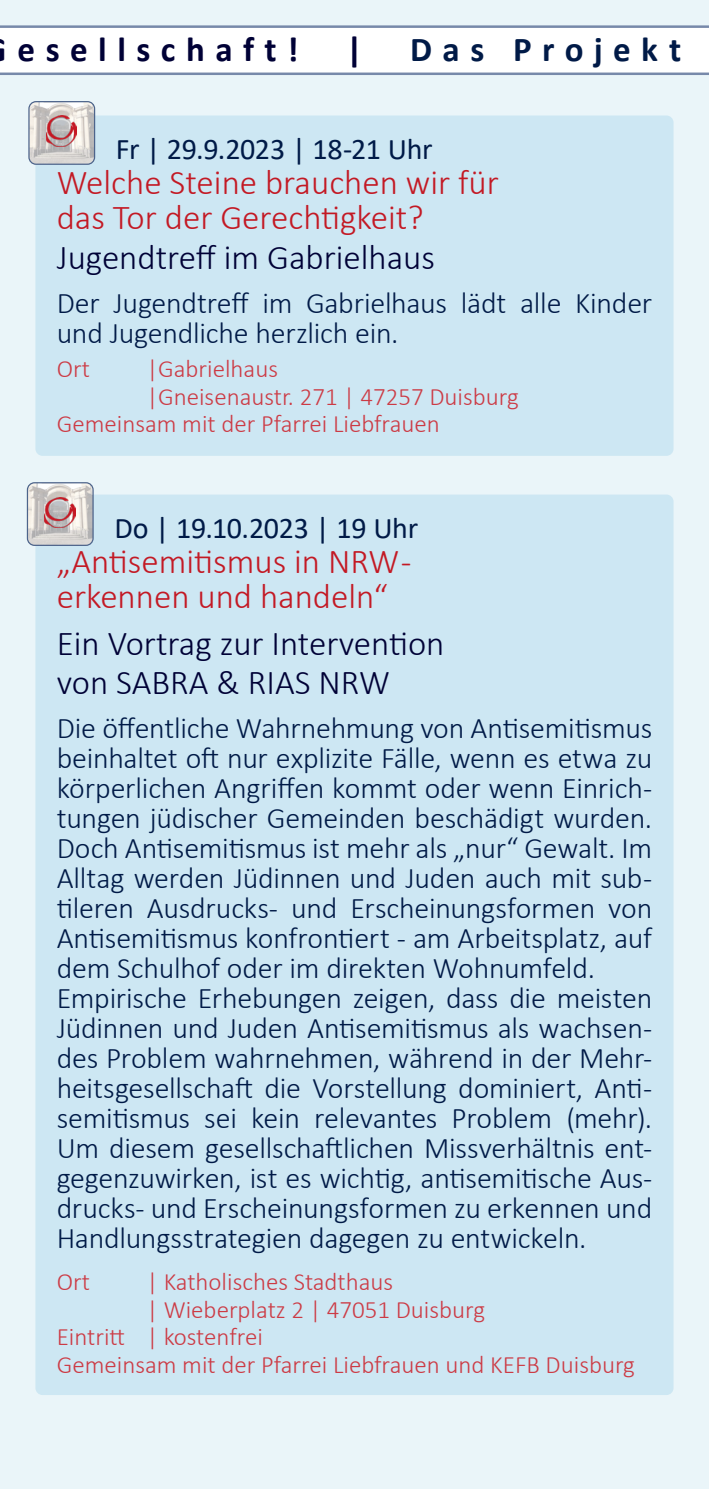
<style>
.page{position:relative;width:709px;height:1489px;background:#fff}
.page>*{position:absolute;margin:0;border:0;box-sizing:border-box;transform-origin:0 0}
.Rundbrief_Titel{font:300 35px "Calibri";color:#c31924}
.Rundbrief_Referent{font:300 35px "Calibri";color:#000136}
.Rückblick_Überschrif{font:300 35px "Calibri";color:#c31924}
.t1{font:700 35px "Calibri";letter-spacing:.3em;color:#000136}
.t2{font:700 35px "Calibri";letter-spacing:.3em;color:#001a47}
.Rundbrief_Text_mehr{font:300 30px/30px "Calibri";letter-spacing:-.01em;color:#001a47;text-align:justify}
.Rundbrief_Datum{font:30px "Calibri";letter-spacing:-.01em;color:#001a47}
.Rundbrief_Inf_klein{font:300 25px "Calibri";color:#cc3b45}
</style>
<div class="page">
<div style="left:0;top:0;width:709px;height:1488px;background:#eaf5f9"></div>
<svg style="left:0;top:25px;width:709px;height:50px;background:#f1f3f6"></svg>
<div style="left:35px;top:115px;width:638px;height:341px;background:#cde7f3;border-radius:7px"></div>
<img style="left:30px;top:102px;width:64px;height:62px">
<div style="left:28px;top:101px;width:67px;height:64px;border:1px solid #4d648b;border-radius:7px"></div>
<img style="left:46px;top:116px;width:31px;height:31px">
<div style="left:35px;top:494px;width:638px;height:900px;background:#cde7f3;border-radius:7px"></div>
<img style="left:28px;top:483px;width:64px;height:62px">
<div style="left:27px;top:482px;width:67px;height:64px;border:1px solid #4d648b;border-radius:7px"></div>
<img style="left:45px;top:497px;width:30px;height:31px">
<p class="t1" style="left:18px;top:25px;width:282px">esellschaft!</p>
<p class="t1" style="left:346px;top:25px;width:18px">|</p>
<p class="t2" style="left:410px;top:25px;width:273px">Das Projekt</p>
<p class="Rundbrief_Datum" style="left:116px;top:128px;width:318px">Fr | 29.9.2023 | 18-21 Uhr</p>
<p class="Rundbrief_Titel" style="left:57px;top:161px;width:443px">Welche Steine brauchen wir für</p>
<p class="Rundbrief_Titel" style="left:57px;top:196px;width:368px">das Tor der Gerechtigkeit?</p>
<p class="Rundbrief_Referent" style="left:57px;top:235px;width:380px">Jugendtreff im Gabrielhaus</p>
<p class="Rundbrief_Text_mehr" style="left:57px;top:287px;width:597px">Der Jugendtreff im Gabrielhaus lädt alle Kinder und Jugendliche herzlich ein.</p>
<p class="Rundbrief_Inf_klein" style="left:57px;top:353px;width:35px">Ort</p>
<p class="Rundbrief_Inf_klein" style="left:147px;top:353px;width:133px">|Gabrielhaus</p>
<p class="Rundbrief_Inf_klein" style="left:147px;top:381px;width:373px">|Gneisenaustr. 271 | 47257 Duisburg</p>
<p class="Rundbrief_Inf_klein" style="left:57px;top:408px;width:385px">Gemeinsam mit der Pfarrei Liebfrauen</p>
<p class="Rundbrief_Datum" style="left:114px;top:507px;width:305px">Do | 19.10.2023 | 19 Uhr</p>
<p class="Rundbrief_Titel" style="left:57px;top:540px;width:356px">„Antisemitismus in NRW -</p>
<p class="Rückblick_Überschrif" style="left:57px;top:575px;width:332px">erkennen und handeln“</p>
<p class="Rundbrief_Referent" style="left:57px;top:621px;width:389px">Ein Vortrag zur Intervention</p>
<p class="Rundbrief_Referent" style="left:57px;top:660px;width:335px">von SABRA &amp; RIAS NRW</p>
<p class="Rundbrief_Text_mehr" style="left:57px;top:712px;width:597px">Die öffentliche Wahrnehmung von Antisemitismus beinhaltet oft nur explizite Fälle, wenn es etwa zu körperlichen Angriffen kommt oder wenn Einrich&shy;tungen jüdischer Gemeinden beschädigt wurden.<br>Doch Antisemitismus ist mehr als „nur“ Gewalt. Im Alltag werden Jüdinnen und Juden auch mit sub&shy;tileren Ausdrucks- und Erscheinungsformen von Antisemitismus konfrontiert - am Arbeitsplatz, auf dem Schulhof oder im direkten Wohnumfeld.</p>
<p class="Rundbrief_Text_mehr" style="left:57px;top:982px;width:597px">Empirische Erhebungen zeigen, dass die meisten Jüdinnen und Juden Antisemitismus als wachsen&shy;des Problem wahrnehmen, während in der Mehr&shy;heitsgesellschaft die Vorstellung dominiert, Anti&shy;semitismus sei kein relevantes Problem (mehr).<br>Um diesem gesellschaftlichen Missverhältnis ent&shy;gegenzuwirken, ist es wichtig, antisemitische Aus&shy;drucks- und Erscheinungsformen zu erkennen und Handlungsstrategien dagegen zu entwickeln.</p>
<p class="Rundbrief_Inf_klein" style="left:57px;top:1266px;width:35px">Ort</p>
<p class="Rundbrief_Inf_klein" style="left:147px;top:1266px;width:248px">| Katholisches Stadthaus</p>
<p class="Rundbrief_Inf_klein" style="left:147px;top:1293px;width:340px">| Wieberplatz 2 | 47051 Duisburg</p>
<p class="Rundbrief_Inf_klein" style="left:57px;top:1321px;width:208px">Eintritt | kostenfrei</p>
<p class="Rundbrief_Inf_klein" style="left:57px;top:1348px;width:579px">Gemeinsam mit der Pfarrei Liebfrauen und KEFB Duisburg</p>
</div>
